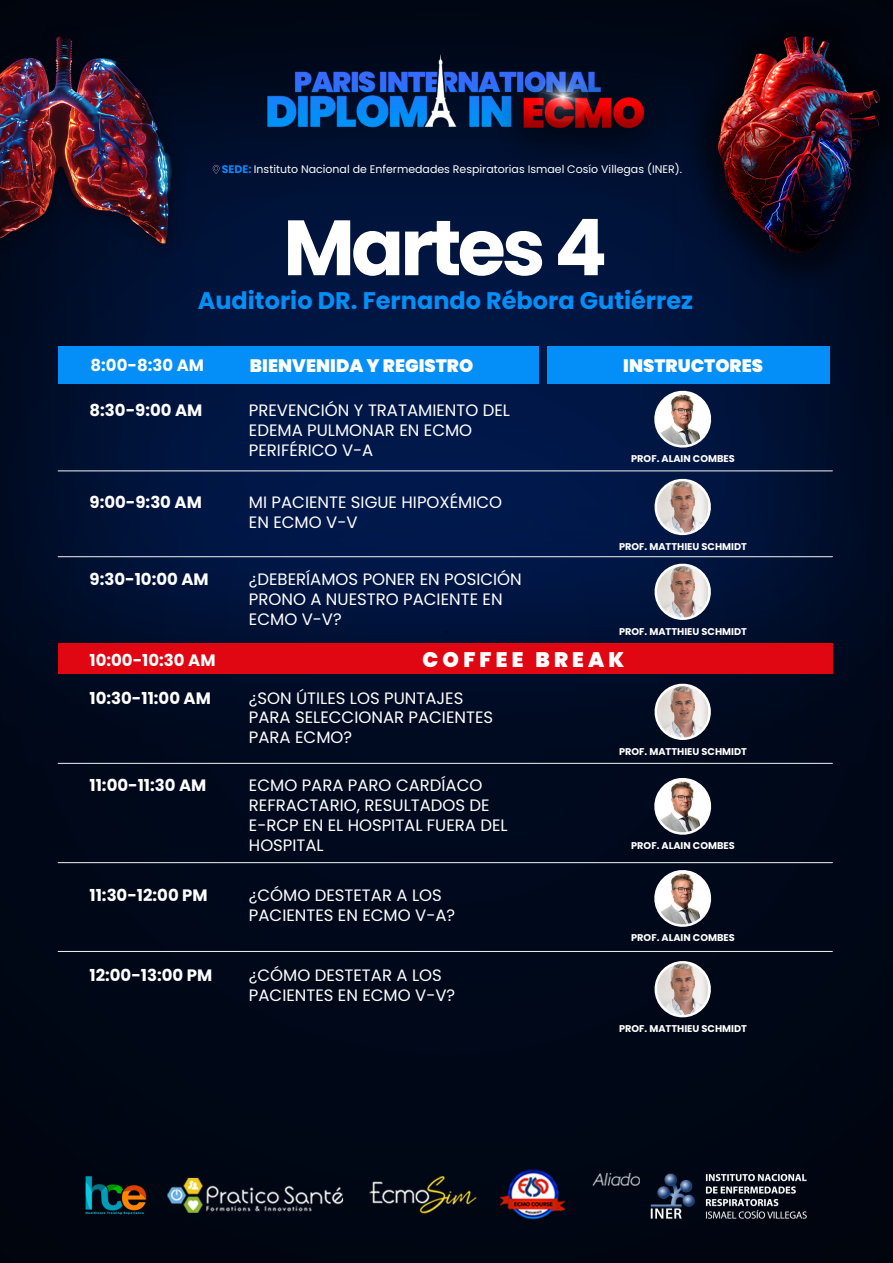
<style>
.page{position:relative;width:893px;height:1263px;background:#fff}
.page>*{position:absolute;margin:0;border:0;box-sizing:border-box;transform-origin:0 0}
.t1{font:700 78.15px "Poppins";letter-spacing:-.05em;color:#fff}
.t2{font:700 24px "Poppins";color:#048ff8}
.t3{font:900 21px "Poppins";letter-spacing:.2em;color:#fff}
.t4{font:900 18px "Poppins";letter-spacing:.005em;color:#fff}
.t5{font:16.5px/19.8px "Poppins";color:#fff}
.t6{font:700 16.5px "Poppins";color:#fff}
.t7{font:10.95px "Poppins";color:#fff}
.t8{font:700 9.75px "Poppins";color:#fff}
.s1{font-weight:700;color:#0d87f8}
</style>
<div class="page">
<img style="left:0;top:0;width:893px;height:1263px">
<div style="left:58px;top:347px;width:480px;height:37px;background:#048ff8"></div>
<div style="left:547px;top:347px;width:283px;height:37px;background:#048ff8"></div>
<img style="left:0;top:24px;width:190px;height:247px">
<img style="left:673px;top:0;width:220px;height:305px">
<svg style="left:213px;top:165px;width:6px;height:9px"></svg>
<hr style="left:58px;top:470px;width:774px;height:1px;background:#f1f3f4">
<hr style="left:58px;top:556px;width:774px;height:1px;background:#f1f3f4">
<hr style="left:58px;top:763px;width:774px;height:1px;background:#f1f3f4">
<hr style="left:58px;top:862px;width:774px;height:1px;background:#f1f3f4">
<hr style="left:58px;top:951px;width:774px;height:1px;background:#f1f3f4">
<div style="left:58px;top:643px;width:774px;height:31px;background:#e00712"></div>
<svg style="left:650px;top:387px;width:65px;height:64px"></svg>
<img style="left:653px;top:393px;width:59px;height:56px">
<svg style="left:651px;top:475px;width:64px;height:64px"></svg>
<img style="left:653px;top:481px;width:59px;height:55px">
<svg style="left:651px;top:560px;width:64px;height:64px"></svg>
<img style="left:653px;top:566px;width:59px;height:55px">
<svg style="left:651px;top:680px;width:64px;height:64px"></svg>
<img style="left:653px;top:686px;width:59px;height:55px">
<svg style="left:651px;top:957px;width:64px;height:64px"></svg>
<img style="left:653px;top:963px;width:59px;height:55px">
<svg style="left:650px;top:774px;width:65px;height:64px"></svg>
<img style="left:653px;top:780px;width:59px;height:56px">
<svg style="left:650px;top:866px;width:65px;height:65px"></svg>
<img style="left:653px;top:872px;width:59px;height:56px">
<p class="t7" style="left:222px;top:163px;width:462px"><span class="s1">SEDE:</span> Instituto Nacional de Enfermedades Respiratorias Ismael Cosío Villegas (INER).</p>
<h1 class="t1" style="left:283px;top:202px;width:325px">Martes 4</h1>
<h2 class="t2" style="left:198px;top:287px;width:497px">Auditorio DR. Fernando Rébora Gutiérrez</h2>
<p class="t6" style="left:91px;top:356px;width:115px">8:00-8:30 AM</p>
<p class="t4" style="left:250px;top:356px;width:225px">BIENVENIDA Y REGISTRO</p>
<p class="t6" style="left:90px;top:401px;width:114px">8:30-9:00 AM</p>
<p class="t5" style="left:249px;top:400px;width:263px">PREVENCIÓN Y TRATAMIENTO DEL<br>EDEMA PULMONAR EN ECMO<br>PERIFÉRICO V-A</p>
<p class="t6" style="left:90px;top:493px;width:114px">9:00-9:30 AM</p>
<p class="t5" style="left:249px;top:493px;width:255px">MI PACIENTE SIGUE HIPOXÉMICO<br>EN ECMO V-V</p>
<p class="t6" style="left:90px;top:570px;width:121px">9:30-10:00 AM</p>
<p class="t5" style="left:249px;top:570px;width:274px">¿DEBERÍAMOS PONER EN POSICIÓN<br>PRONO A NUESTRO PACIENTE EN<br>ECMO V-V?</p>
<p class="t4" style="left:623px;top:356px;width:141px">INSTRUCTORES</p>
<p class="t8" style="left:631px;top:453px;width:105px">PROF. ALAIN COMBES</p>
<p class="t8" style="left:619px;top:541px;width:129px">PROF. MATTHIEU SCHMIDT</p>
<p class="t8" style="left:619px;top:625px;width:129px">PROF. MATTHIEU SCHMIDT</p>
<p class="t6" style="left:90px;top:651px;width:127px">10:00-10:30 AM</p>
<p class="t3" style="left:423px;top:648px;width:203px">COFFEE BREAK</p>
<p class="t6" style="left:90px;top:688px;width:123px">10:30-11:00 AM</p>
<p class="t5" style="left:249px;top:688px;width:246px">¿SON ÚTILES LOS PUNTAJES<br>PARA SELECCIONAR PACIENTES<br>PARA ECMO?</p>
<p class="t6" style="left:90px;top:776px;width:118px">11:00-11:30 AM</p>
<p class="t5" style="left:249px;top:776px;width:260px">ECMO PARA PARO CARDÍACO<br>REFRACTARIO, RESULTADOS DE<br>E-RCP EN EL HOSPITAL FUERA DEL<br>HOSPITAL</p>
<p class="t6" style="left:90px;top:886px;width:120px">11:30-12:00 PM</p>
<p class="t5" style="left:249px;top:886px;width:208px">¿CÓMO DESTETAR A LOS<br>PACIENTES EN ECMO V-A?</p>
<p class="t6" style="left:90px;top:965px;width:124px">12:00-13:00 PM</p>
<p class="t5" style="left:249px;top:965px;width:208px">¿CÓMO DESTETAR A LOS<br>PACIENTES EN ECMO V-V?</p>
<p class="t8" style="left:619px;top:745px;width:129px">PROF. MATTHIEU SCHMIDT</p>
<p class="t8" style="left:631px;top:840px;width:105px">PROF. ALAIN COMBES</p>
<p class="t8" style="left:631px;top:932px;width:105px">PROF. ALAIN COMBES</p>
<p class="t8" style="left:619px;top:1023px;width:129px">PROF. MATTHIEU SCHMIDT</p>
</div>
